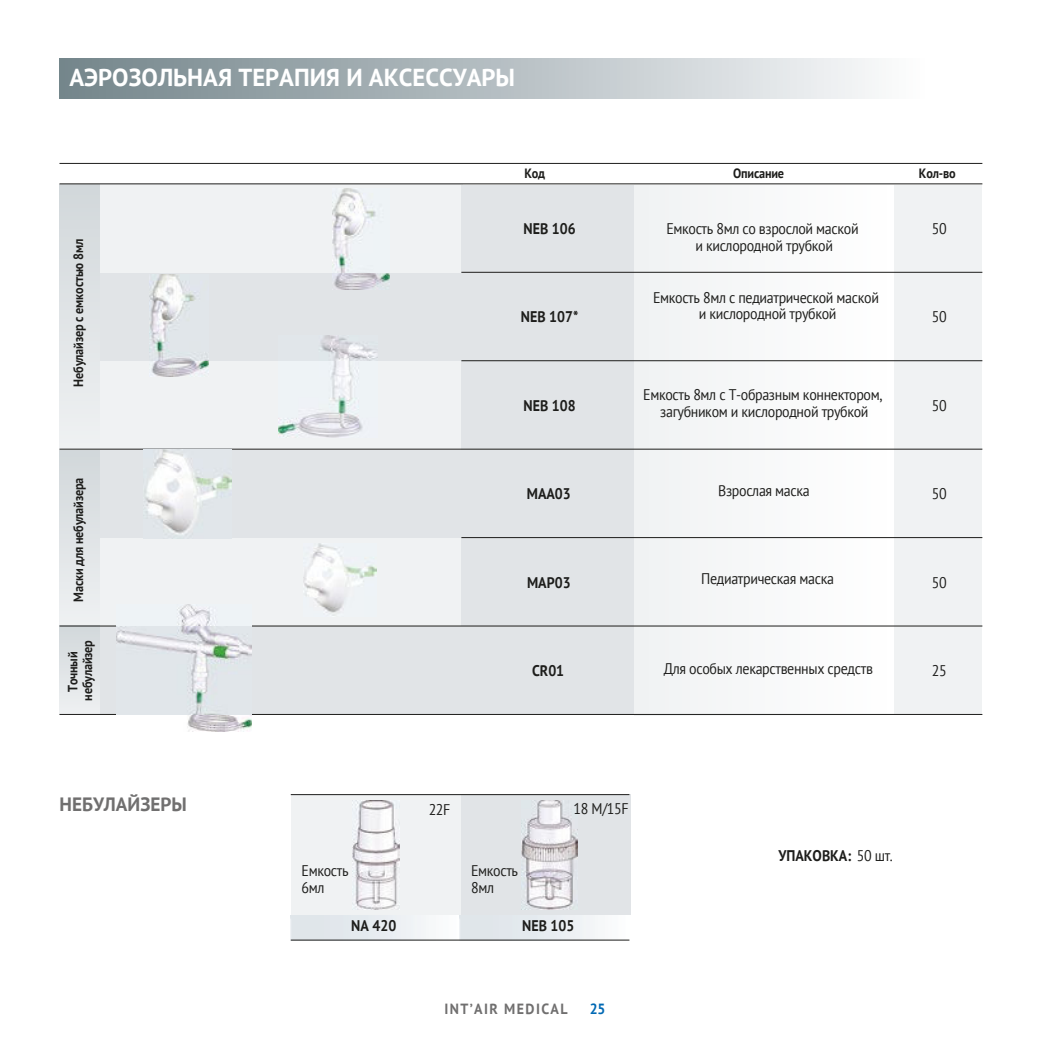
<style>
.page{position:relative;width:1042px;height:1042px;background:#fff}
.page>*{position:absolute;margin:0;border:0;box-sizing:border-box;transform-origin:0 0}
.t1{font:700 24.5px "PT Sans";color:#fff}
.t2{font:700 19.25px "PT Sans";color:#706f6f}
.t3{font:15.4px/16.8px "PT Sans";letter-spacing:-.025em;color:#1d1d1b;text-align:center;scale:.91 1}
.t4{font:700 15.4px "PT Sans";color:#1d1d1b;scale:.91 1}
.t5{font:700 14.7px "PT Sans";letter-spacing:.1em;color:#706f6f;scale:.95 1}
.t6{font:700 14.7px "PT Sans";color:#0069b4;scale:.95 1}
.t7{font:700 13.47px/14.7px "PT Sans";letter-spacing:-.015em;color:#1d1d1b;text-align:center;scale:.91 1}
.s1{font-weight:400}
</style>
<div class="page">
<div style="left:98px;top:185px;width:364px;height:88px;background:#f0f2f3"></div>
<div style="left:98px;top:273px;width:364px;height:88px;background:#e1e4e7"></div>
<div style="left:98px;top:361px;width:364px;height:89px;background:#f0f2f3"></div>
<div style="left:98px;top:450px;width:364px;height:88px;background:#e1e4e7"></div>
<div style="left:98px;top:538px;width:364px;height:89px;background:#f0f2f3"></div>
<div style="left:98px;top:627px;width:364px;height:88px;background:#e1e4e7"></div>
<hr style="left:59px;top:163px;width:923px;height:1px;background:#1d1d1b">
<div style="left:634px;top:185px;width:260px;height:530px;background:#f7f8f9"></div>
<div style="left:461px;top:185px;width:173px;height:530px;background:#e1e4e7"></div>
<div style="left:894px;top:185px;width:88px;height:530px;background:#f0f2f3"></div>
<div style="left:59px;top:185px;width:40px;height:265px;background:linear-gradient(to bottom,#d1d7da,#eff1f2)"></div>
<div style="left:59px;top:451px;width:40px;height:175px;background:linear-gradient(to bottom,#d2d7da,#eff1f2)"></div>
<div style="left:59px;top:625px;width:40px;height:90px;background:linear-gradient(to right,#e0e4e6,#e0e4e6)"></div>
<div style="left:291px;top:794px;width:169px;height:121px;background:#f0f2f3"></div>
<div style="left:461px;top:794px;width:169px;height:121px;background:#e1e4e7"></div>
<img style="left:290px;top:916px;width:339px;height:25px">
<img style="left:143px;top:450px;width:88px;height:89px">
<div style="left:59px;top:59px;width:865px;height:39px;background:linear-gradient(to right,#718389,#fbfbfd)"></div>
<hr style="left:59px;top:183px;width:923px;height:1px;background:#1d1d1b">
<hr style="left:461px;top:272px;width:521px;height:1px;background:#1d1d1b">
<hr style="left:461px;top:360px;width:521px;height:1px;background:#1d1d1b">
<hr style="left:59px;top:449px;width:923px;height:1px;background:#1d1d1b">
<hr style="left:461px;top:537px;width:521px;height:1px;background:#1d1d1b">
<hr style="left:59px;top:626px;width:923px;height:1px;background:#1d1d1b">
<hr style="left:59px;top:714px;width:923px;height:1px;background:#1d1d1b">
<hr style="left:291px;top:794px;width:338px;height:1px;background:#1d1d1b">
<hr style="left:291px;top:940px;width:338px;height:1px;background:#1d1d1b">
<img style="left:117px;top:605px;width:134px;height:126px">
<img style="left:352px;top:800px;width:47px;height:109px">
<img style="left:521px;top:800px;width:56px;height:109px">
<img style="left:333px;top:188px;width:56px;height:101px">
<img style="left:150px;top:274px;width:58px;height:102px">
<img style="left:279px;top:336px;width:99px;height:102px">
<img style="left:304px;top:543px;width:72px;height:70px">
<h1 class="t1" style="left:69px;top:61px;width:447px">АЭРОЗОЛЬНАЯ ТЕРАПИЯ И АКСЕССУАРЫ</h1>
<p class="t7" style="left:71px;top:387px;width:164px;rotate:-90deg">Небулайзер с емкостью 8мл</p>
<p class="t7" style="left:71px;top:602px;width:138px;rotate:-90deg">Маски для небулайзера</p>
<p class="t7" style="left:65px;top:701px;width:68px;rotate:-90deg">Точный небулайзер</p>
<p class="t7" style="left:524px;top:165px;width:24px">Код</p>
<p class="t7" style="left:733px;top:165px;width:58px">Описание</p>
<p class="t7" style="left:919px;top:165px;width:42px">Кол-во</p>
<p class="t4" style="left:523px;top:218px;width:59px">NEB 106</p>
<p class="t3" style="left:666px;top:220px;width:213px">Емкость 8мл со взрослой маской и кислородной трубкой</p>
<p class="t3" style="left:931px;top:220px;width:18px">50</p>
<p class="t4" style="left:521px;top:307px;width:65px">NEB 107*</p>
<p class="t3" style="left:653px;top:288px;width:250px">Емкость 8мл с педиатрической маской и кислородной трубкой</p>
<p class="t3" style="left:931px;top:308px;width:18px">50</p>
<p class="t4" style="left:524px;top:395px;width:59px">NEB 108</p>
<p class="t3" style="left:643px;top:386px;width:264px">Емкость 8мл с Т-образным коннектором, загубником и кислородной трубкой</p>
<p class="t3" style="left:931px;top:397px;width:18px">50</p>
<p class="t4" style="left:527px;top:484px;width:50px">MAA03</p>
<p class="t3" style="left:718px;top:482px;width:102px">Взрослая маска</p>
<p class="t3" style="left:931px;top:485px;width:18px">50</p>
<p class="t4" style="left:527px;top:572px;width:49px">MAP03</p>
<p class="t3" style="left:701px;top:570px;width:148px">Педиатрическая маска</p>
<p class="t3" style="left:931px;top:573px;width:18px">50</p>
<p class="t4" style="left:532px;top:660px;width:37px">CR01</p>
<p class="t3" style="left:664px;top:660px;width:231px">Для особых лекарственных средств</p>
<p class="t3" style="left:931px;top:662px;width:18px">25</p>
<p class="t2" style="left:59px;top:791px;width:129px">НЕБУЛАЙЗЕРЫ</p>
<p class="t3" style="left:429px;top:801px;width:25px">22F</p>
<p class="t3" style="left:574px;top:800px;width:62px">18 M/15F</p>
<p class="t3" style="left:301px;top:862px;width:53px;text-align:left">Емкость<br>6мл</p>
<p class="t3" style="left:471px;top:862px;width:53px;text-align:left">Емкость<br>8мл</p>
<p class="t4" style="left:351px;top:915px;width:51px">NA 420</p>
<p class="t4" style="left:522px;top:915px;width:59px">NEB 105</p>
<p class="t5" style="left:444px;top:999px;width:131px">INT’AIR MEDICAL</p>
<p class="t6" style="left:590px;top:1000px;width:18px">25</p>
<p class="t4" style="left:778px;top:846px;width:127px">УПАКОВКА: <span class="s1">50 шт.</span></p>
</div>
